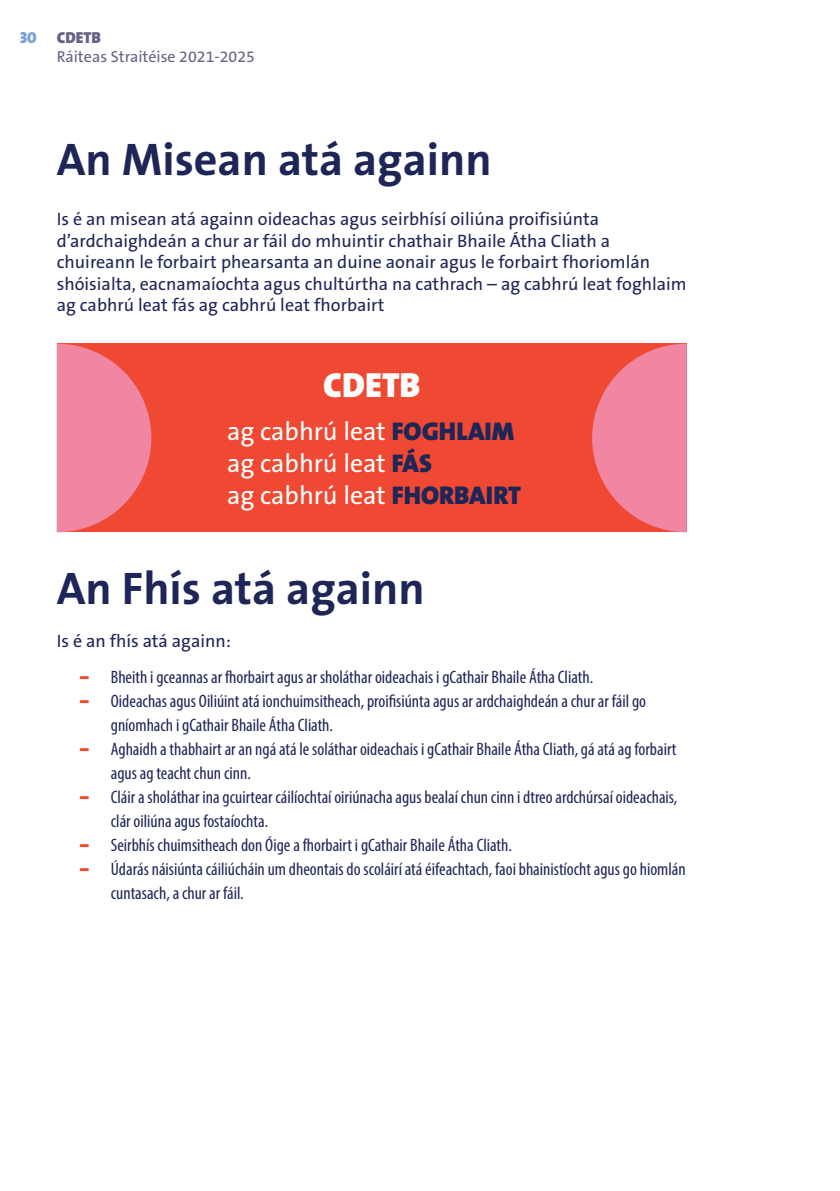
<style>
.page{position:relative;width:840px;height:1191px;background:#fff}
.page>*{position:absolute;margin:0;border:0;box-sizing:border-box;transform-origin:0 0}
.Heading1{font:700 46px "The Sans";color:#1e2557}
.body{font:700 46px "The Sans";color:#1e2557}
.Heading_2_Adult_Ed{font:900 35px "The Sans";color:#fff}
.Heading_2_Adult_Ed-2{font:25.8px "The Sans B5 Plain";color:#fff}
.t1{font:condensed 18px/24px "Myriad Pro";color:#1e2557}
.Heading1-2{font:18px/21.6px "The Sans B5 Plain";color:#1e2557}
.body-2{font:18px "The Sans B5 Plain";color:#1e2557}
.t2{font:16px "The Sans B5 Plain";color:#666284}
.t3{font:900 16px "The Sans";color:#666284}
.t4{font:16px "The Sans Black Caps";color:#7ba0d4}
.s1{font-family:"The Sans";font-weight:900;color:#1e2557}
.s2{font-family:"The Sans B9";font-weight:900;font-stretch:normal;color:#ef4934}
</style>
<div class="page">
<div style="left:57px;top:343px;width:629px;height:189px;background:#ef4934"></div>
<svg style="left:57px;top:344px;width:94px;height:188px"></svg>
<svg style="left:592px;top:344px;width:94px;height:188px"></svg>
<p class="t4" style="left:20px;top:24px;width:18px">30</p>
<p class="t3" style="left:57px;top:24px;width:46px">CDETB</p>
<p class="t2" style="left:57px;top:48px;width:200px">Ráiteas Straitéise 2021-2025</p>
<p class="Heading1" style="left:57px;top:121px;width:436px">An Misean atá againn</p>
<p class="Heading1-2" style="left:57px;top:209px;width:631px">Is é an misean atá againn oideachas agus seirbhísí oiliúna proifisiúnta d’ardchaighdeán a chur ar fáil do mhuintir chathair Bhaile Átha Cliath a chuireann le forbairt phearsanta an duine aonair agus le forbairt fhoriomlán shóisialta, eacnamaíochta agus chultúrtha na cathrach – ag cabhrú leat foghlaim ag cabhrú leat fás ag cabhrú leat fhorbairt</p>
<p class="Heading_2_Adult_Ed" style="left:323px;top:356px;width:98px">CDETB</p>
<p class="Heading_2_Adult_Ed-2" style="left:227px;top:418px;width:288px">ag cabhrú leat <span class="s1">FOGHLAIM</span></p>
<p class="Heading_2_Adult_Ed-2" style="left:227px;top:450px;width:206px">ag cabhrú leat <span class="s1">FÁS</span></p>
<p class="Heading_2_Adult_Ed-2" style="left:227px;top:481px;width:295px">ag cabhrú leat <span class="s1">FHORBAIRT</span></p>
<p class="body" style="left:57px;top:550px;width:369px">An Fhís atá againn</p>
<p class="body-2" style="left:57px;top:631px;width:176px">Is é an fhís atá againn:</p>
<p class="t1" style="left:79px;top:664px;width:515px"><span class="s2">−</span> Bheith i gceannas ar fhorbairt agus ar sholáthar oideachais i gCathair Bhaile Átha Cliath.</p>
<p class="t1" style="left:111px;top:688px;width:536px;text-indent:-31px"><span class="s2">−</span> Oideachas agus Oiliúint atá ionchuimsitheach, proifisiúnta agus ar ardchaighdeán a chur ar fáil go gníomhach i gCathair Bhaile Átha Cliath.</p>
<p class="t1" style="left:111px;top:736px;width:567px;text-indent:-31px"><span class="s2">−</span> Aghaidh a thabhairt ar an ngá atá le soláthar oideachais i gCathair Bhaile Átha Cliath, gá atá ag forbairt agus ag teacht chun cinn.</p>
<p class="t1" style="left:111px;top:784px;width:567px;text-indent:-31px"><span class="s2">−</span> Cláir a sholáthar ina gcuirtear cáilíochtaí oiriúnacha agus bealaí chun cinn i dtreo ardchúrsaí oideachais, clár oiliúna agus fostaíochta.</p>
<p class="t1" style="left:79px;top:832px;width:433px"><span class="s2">−</span> Seirbhís chuimsitheach don Óige a fhorbairt i gCathair Bhaile Átha Cliath.</p>
<p class="t1" style="left:111px;top:856px;width:576px;text-indent:-31px"><span class="s2">−</span> Údarás náisiúnta cáiliúcháin um dheontais do scoláirí atá éifeachtach, faoi bhainistíocht agus go hiomlán cuntasach, a chur ar fáil.</p>
</div>
